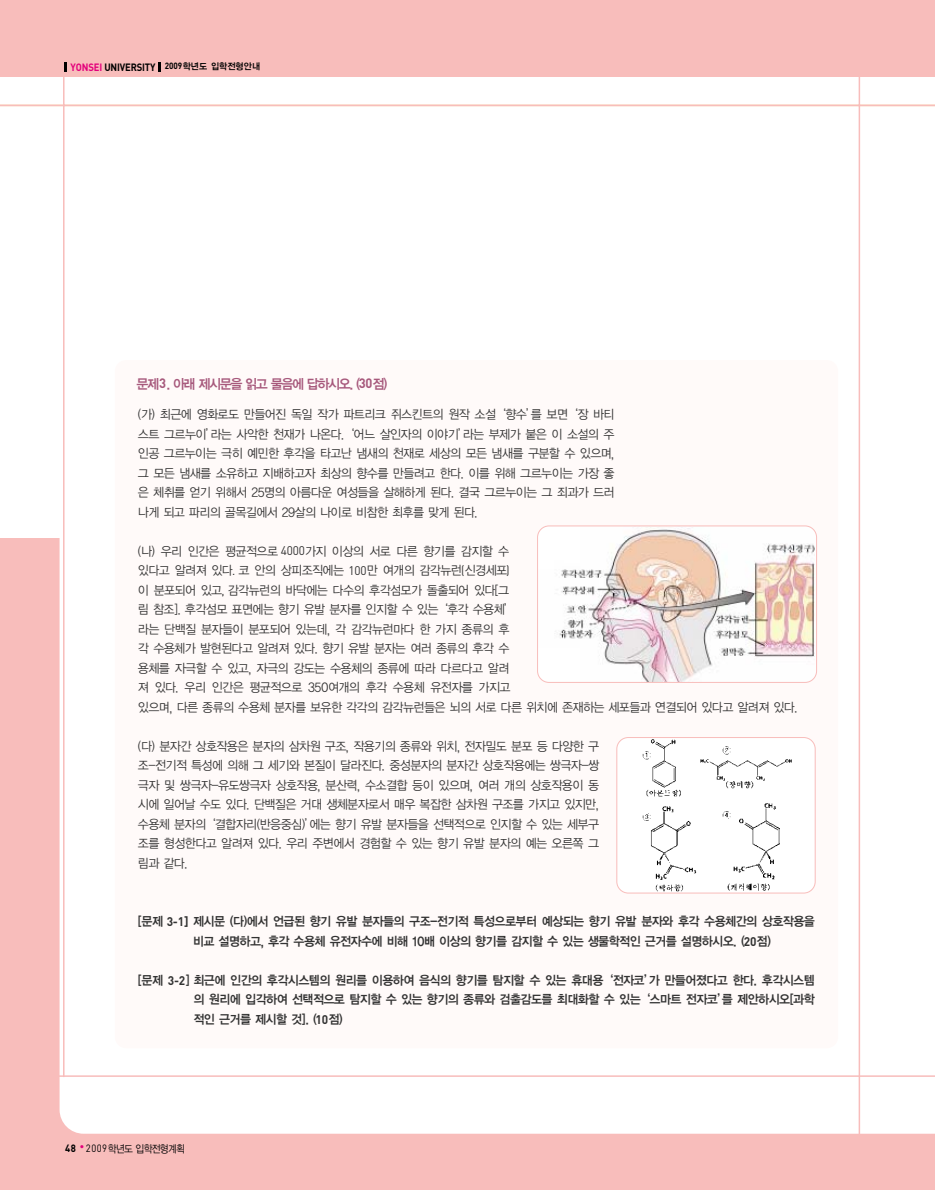
<style>
.page{position:relative;width:935px;height:1190px;background:#fff}
.page>*{position:absolute;margin:0;border:0;box-sizing:border-box;transform-origin:0 0}
.t1{font:13.5px "YGO14";letter-spacing:-.17em;color:#a7597c;scale:.95 1}
.t2{font:12.45px/19.5px "YGO12";letter-spacing:-.115em;color:#333;text-align:justify;scale:.95 1}
.t3{font:12.45px/19.5px "YGO14";letter-spacing:-.115em;color:#333;scale:.95 1}
.t4{font:700 10.5px "DIN";letter-spacing:-.015em;color:#000;scale:.9 1}
.t5{font:10.5px "YGO12";letter-spacing:-.145em;color:#000;scale:.9 1}
.s1{color:#e3007b}
.s2{font-size:9px}
.s3{font-family:"YGO14";font-weight:400;font-size:9px}
.s4{font-family:"DIN";font-weight:700}
.s5{font-family:"DIN"}
</style>
<div class="page">
<div style="left:1px;top:539px;width:933px;height:651px;background:#f8bdbb"></div>
<div style="left:60px;top:508px;width:874px;height:625px;background:#fff"></div>
<hr style="left:63px;top:70px;width:1px;height:1007px;background:#f8bdbb">
<hr style="left:858px;top:59px;width:2px;height:1077px;background:#f8bdbb">
<hr style="left:1px;top:105px;width:933px;height:1px;background:#f8bdbb">
<div style="left:115px;top:360px;width:723px;height:688px;background:#fffaf9;border-radius:11px"></div>
<hr style="left:15px;top:1075px;width:919px;height:1px;background:#f8bdbb">
<img style="left:537px;top:526px;width:279px;height:156px;border-radius:11px">
<div style="left:537px;top:525px;width:279px;height:157px;border:1px solid #f8bdbb;border-radius:11px"></div>
<div style="left:617px;top:737px;width:198px;height:155px;background:#fff;border-radius:11px"></div>
<img style="left:642px;top:739px;width:150px;height:152px">
<div style="left:616px;top:737px;width:199px;height:156px;border:1px solid #f8bdbb;border-radius:11px"></div>
<div style="left:1px;top:0;width:933px;height:77px;background:#f8bdbb"></div>
<svg style="left:64px;top:62px;width:3px;height:10px"></svg>
<svg style="left:158px;top:62px;width:3px;height:10px"></svg>
<p class="t4" style="left:71px;top:63px;width:212px"><span class="s1">YONSEI</span> UNIVERSITY <span class="s2">2009</span><span class="s3">학년도 입학전형안내</span></p>
<p class="t1" style="left:136px;top:377px;width:266px">문제<span class="s4">3</span>. 아래 제시문을 읽고 물음에 답하시오. (<span class="s4">30</span> 점)</p>
<p class="t2" style="left:138px;top:405px;width:504px">(가) 최근에 영화로도 만들어진 독일 작가 파트리크 쥐스킨트의 원작 소설‘향수’를 보면‘장 바티 스트 그르누이’라는 사악한 천재가 나온다. ‘어느 살인자의 이야기’라는 부제가 붙은 이 소설의 주 인공 그르누이는 극히 예민한 후각을 타고난 냄새의 천재로 세상의 모든 냄새를 구분할 수 있으며, 그 모든 냄새를 소유하고 지배하고자 최상의 향수를 만들려고 한다. 이를 위해 그르누이는 가장 좋 은 체취를 얻기 위해서 25명의 아름다운 여성들을 살해하게 된다. 결국 그르누이는 그 죄과가 드러 나게 되고 파리의 골목길에서 29살의 나이로 비참한 최후를 맞게 된다.</p>
<p class="t2" style="left:138px;top:542px;width:696px;text-align:left">(나) 우리 인간은 평균적으로 <span class="s5">4000</span>가지 이상의 서로 다른 향기를 감지할 수<br>있다고 알려져 있다<span class="s5">.</span> 코 안의 상피조직에는 <span class="s5">100</span>만 여개의 감각뉴런<span class="s5">(</span>신경세포<span class="s5">)<br></span>이 분포되어 있고<span class="s5">,</span> 감각뉴런의 바닥에는 다수의 후각섬모가 돌출되어 있다[그<br>림 참조]. 후각섬모 표면에는 향기 유발 분자를 인지할 수 있는‘후각 수용체’<br>라는 단백질 분자들이 분포되어 있는데, 각 감각뉴런마다 한 가지 종류의 후<br>각 수용체가 발현된다고 알려져 있다. 향기 유발 분자는 여러 종류의 후각 수<br>용체를 자극할 수 있고, 자극의 강도는 수용체의 종류에 따라 다르다고 알려<br>져 있다. 우리 인간은 평균적으로 350여개의 후각 수용체 유전자를 가지고<br>있으며, 다른 종류의 수용체 분자를 보유한 각각의 감각뉴런들은 뇌의 서로 다른 위치에 존재하는 세포들과 연결되어 있다고 알려져 있다.</p>
<p class="t2" style="left:138px;top:737px;width:488px">(다) 분자간 상호작용은 분자의 삼차원 구조, 작용기의 종류와 위치, 전자밀도 분포 등 다양한 구 조-전기적 특성에 의해 그 세기와 본질이 달라진다. 중성분자의 분자간 상호작용에는 쌍극자-쌍 극자 및 쌍극자-유도쌍극자 상호작용, 분산력, 수소결합 등이 있으며, 여러 개의 상호작용이 동 시에 일어날 수도 있다. 단백질은 거대 생체분자로서 매우 복잡한 삼차원 구조를 가지고 있지만, 수용체 분자의‘결합자리(반응중심)’에는 향기 유발 분자들을 선택적으로 인지할 수 있는 세부구 조를 형성한다고 알려져 있다. 우리 주변에서 경험할 수 있는 향기 유발 분자의 예는 오른쪽 그 림과 같다.</p>
<p class="t3" style="left:193px;top:912px;width:656px;text-indent:-55px">[문제 <span class="s4">3-1]</span> 제시문 (다)에서 언급된 향기 유발 분자들의 구조-전기적 특성으로부터 예상되는 향기 유발 분자와 후각 수용체간의 상호작용을 비교 설명하고, 후각 수용체 유전자수에 비해 10배 이상의 향기를 감지할 수 있는 생물학적인 근거를 설명하시오. (<span class="s4">20</span>점)</p>
<p class="t3" style="left:193px;top:971px;width:656px;text-align:justify;text-indent:-55px">[문제 <span class="s4">3-2</span>] 최근에 인간의 후각시스템의 원리를 이용하여 음식의 향기를 탐지할 수 있는 휴대용‘전자코’가 만들어졌다고 한다. 후각시스템 의 원리에 입각하여 선택적으로 탐지할 수 있는 향기의 종류와 검출감도를 최대화할 수 있는‘스마트 전자코’를 제안하시오[과학 적인 근거를 제시할 것]. (<span class="s4">10</span>점)</p>
<p class="t5" style="left:65px;top:1144px;width:135px"><span class="s4">4 8</span> <sup>●</sup> <span class="s5">2 0 0 9</span> 학년도 입학전형계획</p>
</div>
